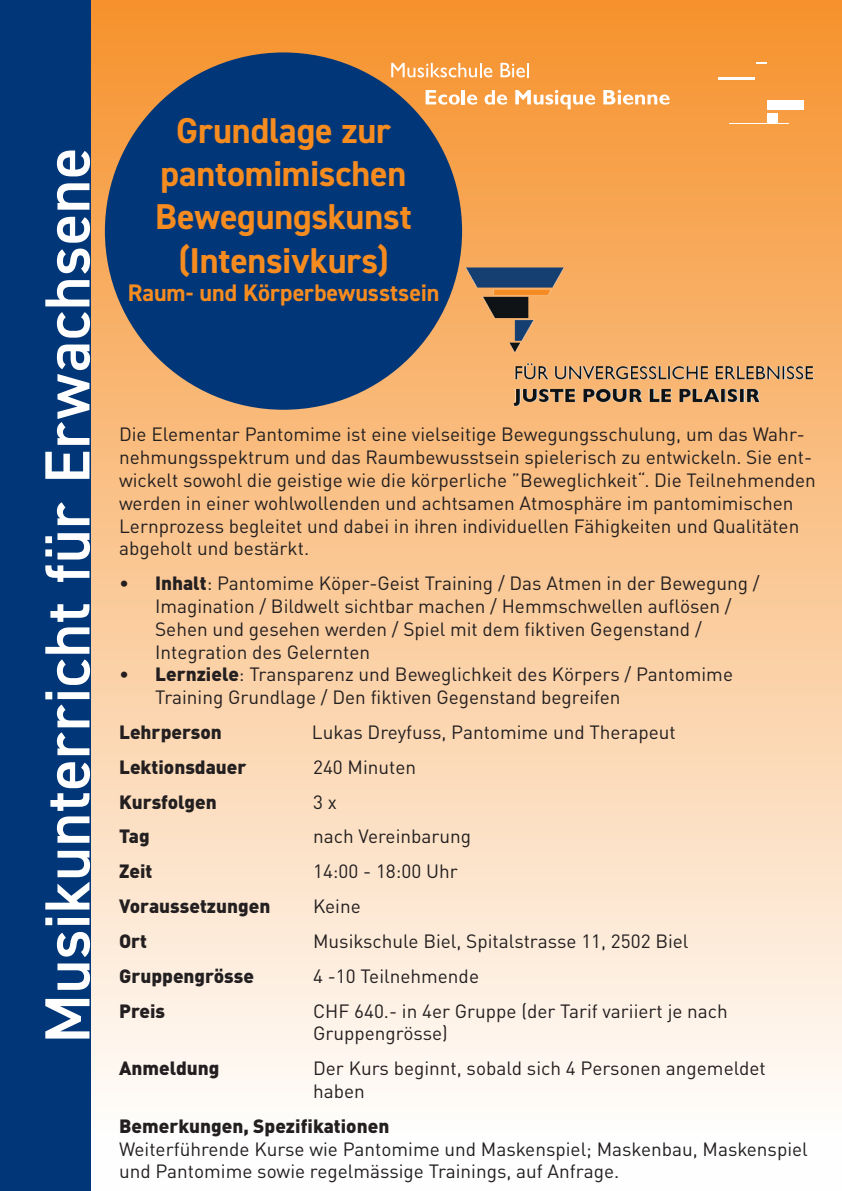
<style>
.page{position:relative;width:842px;height:1191px;background:#fff}
.page>*{position:absolute;margin:0;border:0;box-sizing:border-box;transform-origin:0 0}
.t1{font:600 64px "DIN2014";letter-spacing:.01em;color:#fff}
.t2{font:700 36px/43.2px "DIN2014";letter-spacing:-.005em;color:#f68b1f;text-align:center}
.t3{font:700 24px "DIN2014";color:#f68b1f}
.t4{font:19px/22.8px "DIN Pro";color:#231f20}
.t5{font:900 19px "DIN Pro";color:#231f20}
.s1{font-weight:900}
</style>
<div class="page">
<div style="left:0;top:0;width:842px;height:1191px;background:linear-gradient(to bottom,#f6922d,#fff)"></div>
<img style="left:462px;top:264px;width:354px;height:145px">
<div style="left:0;top:0;width:91px;height:1191px;background:#013778"></div>
<svg style="left:391px;top:63px;width:101px;height:14px"></svg>
<svg style="left:500px;top:63px;width:29px;height:14px"></svg>
<svg style="left:426px;top:90px;width:34px;height:15px"></svg>
<hr style="left:462px;top:90px;width:3px;height:14px;background:#fff">
<svg style="left:467px;top:94px;width:10px;height:11px"></svg>
<svg style="left:484px;top:90px;width:23px;height:15px"></svg>
<svg style="left:515px;top:90px;width:80px;height:19px"></svg>
<svg style="left:603px;top:90px;width:67px;height:15px"></svg>
<div style="left:767px;top:114px;width:11px;height:9px;background:#fff"></div>
<div style="left:767px;top:100px;width:37px;height:10px;background:#fff"></div>
<hr style="left:718px;top:77px;width:36px;height:2px;background:#fff">
<svg style="left:756px;top:62px;width:11px;height:2px"></svg>
<hr style="left:729px;top:123px;width:60px;height:1px;background:#fff">
<div style="left:105px;top:52px;width:357px;height:358px;background:#013778;border-radius:50%"></div>
<h1 class="t1" style="left:25px;top:1043px;width:897px;rotate:-90deg">Musikunterricht für Erwachsene</h1>
<h2 class="t2" style="left:155px;top:108px;width:258px">Grundlage zur pantomimischen<br>Bewegungskunst (Intensivkurs)</h2>
<p class="t3" style="left:128px;top:277px;width:313px">Raum- und Körperbewusstsein</p>
<p class="t4" style="left:119px;top:421px;width:698px">Die Elementar Pantomime ist eine vielseitige Bewegungsschulung, um das Wahr&shy;nehmungsspektrum und das Raumbewusstsein spielerisch zu entwickeln. Sie ent&shy;wickelt sowohl die geistige wie die körperliche ”Beweglichkeit“. Die Teilnehmenden werden in einer wohlwollenden und achtsamen Atmosphäre im pantomimischen Lernprozess begleitet und dabei in ihren individuellen Fähigkeiten und Qualitäten abgeholt und bestärkt.</p>
<p class="t4" style="left:155px;top:570px;width:606px;text-indent:-36px">• <span class="s1">Inhalt</span>: Pantomime Köper-Geist Training / Das Atmen in der Bewegung / Imagination / Bildwelt sichtbar machen / Hemmschwellen auflösen / Sehen und gesehen werden / Spiel mit dem fiktiven Gegenstand / Integration des Gelernten</p>
<p class="t4" style="left:155px;top:661px;width:579px;text-indent:-36px">• <span class="s1">Lernziele</span>: Transparenz und Beweglichkeit des Körpers / Pantomime<br>Training Grundlage / Den fiktiven Gegenstand begreifen</p>
<p class="t5" style="left:119px;top:716px;width:104px">Lehrperson</p>
<p class="t4" style="left:312px;top:719px;width:365px">Lukas Dreyfuss, Pantomime und Therapeut</p>
<p class="t5" style="left:119px;top:750px;width:129px">Lektionsdauer</p>
<p class="t4" style="left:313px;top:753px;width:105px">240 Minuten</p>
<p class="t5" style="left:119px;top:785px;width:99px">Kursfolgen</p>
<p class="t4" style="left:313px;top:788px;width:25px">3 x</p>
<p class="t5" style="left:119px;top:820px;width:32px">Tag</p>
<p class="t4" style="left:313px;top:823px;width:160px">nach Vereinbarung</p>
<p class="t5" style="left:119px;top:855px;width:35px">Zeit</p>
<p class="t4" style="left:313px;top:858px;width:146px">14:00 - 18:00 Uhr</p>
<p class="t5" style="left:119px;top:890px;width:153px">Voraussetzungen</p>
<p class="t4" style="left:313px;top:893px;width:49px">Keine</p>
<p class="t5" style="left:119px;top:924px;width:30px">Ort</p>
<p class="t4" style="left:313px;top:927px;width:377px">Musikschule Biel, Spitalstrasse 11, 2502 Biel</p>
<p class="t5" style="left:119px;top:959px;width:136px">Gruppengrösse</p>
<p class="t4" style="left:313px;top:962px;width:167px">4 -10 Teilnehmende</p>
<p class="t5" style="left:119px;top:994px;width:48px">Preis</p>
<p class="t4" style="left:313px;top:997px;width:416px">CHF 640.- in 4er Gruppe (der Tarif variiert je nach<br>Gruppengrösse)</p>
<p class="t5" style="left:119px;top:1052px;width:102px">Anmeldung</p>
<p class="t4" style="left:313px;top:1055px;width:454px">Der Kurs beginnt, sobald sich 4 Personen angemeldet haben</p>
<p class="t5" style="left:119px;top:1109px;width:272px">Bemerkungen, Spezifikationen</p>
<p class="t4" style="left:119px;top:1135px;width:690px">Weiterführende Kurse wie Pantomime und Maskenspiel; Maskenbau, Maskenspiel und Pantomime sowie regelmässige Trainings, auf Anfrage.</p>
</div>
